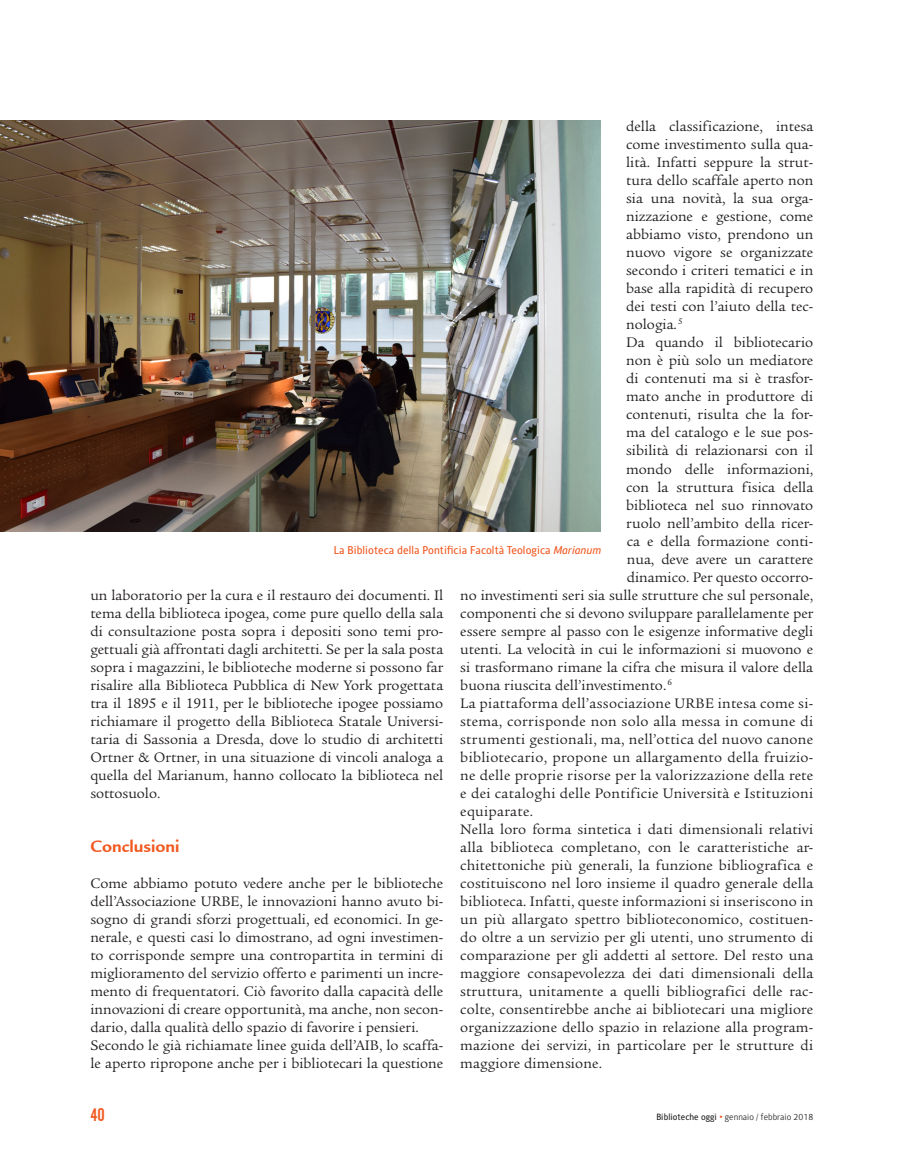
<style>
.page{position:relative;width:906px;height:1159px;background:#fff}
.page>*{position:absolute;margin:0;border:0;box-sizing:border-box;transform-origin:0 0}
.testi{font:18px "Legacy Sans ITCTT Bold";color:#f15921}
.t1{font:18px "Alternate Gothic No 2 BT";color:#f15921}
.testi-2{font:15px/18px "Legacy Ser ITC";color:#231f20;text-align:justify}
.dida{font:11.25px "Alber";color:#f15921}
.t2{font:300 9px "Alber";color:#231f20}
.s1{font-style:italic}
.s2{font-weight:400}
.s3{font-weight:700;font-style:italic;color:#f15921}
</style>
<div class="page">
<img style="left:0;top:120px;width:601px;height:411px">
<p class="testi-2" style="left:626px;top:118px;width:189px">della classificazione, intesa come investimento sulla qua&shy;lità. Infatti seppure la strut&shy;tura dello scaffale aperto non sia una novità, la sua orga&shy;nizzazione e gestione, come abbiamo visto, prendono un nuovo vigore se organizzate secondo i criteri tematici e in base alla rapidità di recupero dei testi con l’aiuto della tec&shy;nologia.<sup>5</sup></p>
<p class="testi-2" style="left:626px;top:334px;width:189px">Da quando il bibliotecario</p>
<p class="testi-2" style="left:626px;top:352px;width:189px">non è più solo un mediatore</p>
<p class="testi-2" style="left:626px;top:370px;width:189px">di contenuti ma si è trasfor-</p>
<p class="testi-2" style="left:626px;top:388px;width:189px">mato anche in produttore di</p>
<p class="testi-2" style="left:626px;top:406px;width:189px">contenuti, risulta che la for-</p>
<p class="testi-2" style="left:626px;top:424px;width:189px">ma del catalogo e le sue pos-</p>
<p class="testi-2" style="left:626px;top:442px;width:189px">sibilità di relazionarsi con il</p>
<p class="testi-2" style="left:626px;top:460px;width:189px">mondo delle informazioni,</p>
<p class="testi-2" style="left:626px;top:478px;width:189px">con la struttura fisica della</p>
<p class="testi-2" style="left:626px;top:496px;width:189px">biblioteca nel suo rinnovato</p>
<p class="testi-2" style="left:626px;top:514px;width:189px">ruolo nell’ambito della ricer-</p>
<p class="testi-2" style="left:627px;top:532px;width:188px">ca e della formazione conti-</p>
<p class="testi-2" style="left:627px;top:550px;width:188px">nua, deve avere un carattere</p>
<p class="testi-2" style="left:627px;top:568px;width:188px">dinamico. Per questo occorro-</p>
<p class="testi-2" style="left:460px;top:586px;width:354px">no investimenti seri sia sulle strutture che sul personale,</p>
<p class="testi-2" style="left:460px;top:604px;width:354px">componenti che si devono sviluppare parallelamente per</p>
<p class="testi-2" style="left:460px;top:622px;width:354px">essere sempre al passo con le esigenze informative degli</p>
<p class="testi-2" style="left:460px;top:640px;width:354px">utenti. La velocità in cui le informazioni si muovono e</p>
<p class="testi-2" style="left:460px;top:658px;width:354px">si trasformano rimane la cifra che misura il valore della</p>
<p class="testi-2" style="left:460px;top:676px;width:213px">buona riuscita dell’investimento.<sup>6</sup></p>
<p class="testi-2" style="left:460px;top:694px;width:354px">La piattaforma dell’associazione URBE intesa come si&shy;stema, corrisponde non solo alla messa in comune di strumenti gestionali, ma, nell’ottica del nuovo canone bibliotecario, propone un allargamento della fruizio&shy;ne delle proprie risorse per la valorizzazione della rete e dei cataloghi delle Pontificie Università e Istituzioni equiparate.</p>
<p class="testi-2" style="left:460px;top:820px;width:354px">Nella loro forma sintetica i dati dimensionali relativi alla biblioteca completano, con le caratteristiche ar&shy;chitettoniche più generali, la funzione bibliografica e costituiscono nel loro insieme il quadro generale della biblioteca. Infatti, queste informazioni si inseriscono in un più allargato spettro biblioteconomico, costituen&shy;do oltre a un servizio per gli utenti, uno strumento di comparazione per gli addetti al settore. Del resto una maggiore consapevolezza dei dati dimensionali della struttura, unitamente a quelli bibliografici delle rac&shy;colte, consentirebbe anche ai bibliotecari una migliore organizzazione dello spazio in relazione alla program&shy;mazione dei servizi, in particolare per le strutture di maggiore dimensione.</p>
<p class="dida" style="left:334px;top:543px;width:269px">La Biblioteca della Pontificia Facoltà Teologica <span class="s1">Marianum</span></p>
<p class="testi-2" style="left:90px;top:586px;width:354px">un laboratorio per la cura e il restauro dei documenti. Il tema della biblioteca ipogea, come pure quello della sala di consultazione posta sopra i depositi sono temi pro&shy;gettuali già affrontati dagli architetti. Se per la sala posta sopra i magazzini, le biblioteche moderne si possono far risalire alla Biblioteca Pubblica di New York progettata tra il 1895 e il 1911, per le biblioteche ipogee possiamo richiamare il progetto della Biblioteca Statale Universi&shy;taria di Sassonia a Dresda, dove lo studio di architetti Ortner &amp; Ortner, in una situazione di vincoli analoga a quella del Marianum, hanno collocato la biblioteca nel sottosuolo.</p>
<p class="testi" style="left:90px;top:835px;width:90px">Conclusioni</p>
<p class="testi-2" style="left:90px;top:874px;width:354px">Come abbiamo potuto vedere anche per le biblioteche dell’Associazione URBE, le innovazioni hanno avuto bi&shy;sogno di grandi sforzi progettuali, ed economici. In ge&shy;nerale, e questi casi lo dimostrano, ad ogni investimen&shy;to corrisponde sempre una contropartita in termini di miglioramento del servizio offerto e parimenti un incre&shy;mento di frequentatori. Ciò favorito dalla capacità delle innovazioni di creare opportunità, ma anche, non secon&shy;dario, dalla qualità dello spazio di favorire i pensieri.</p>
<p class="testi-2" style="left:90px;top:1036px;width:354px">Secondo le già richiamate linee guida dell’AIB, lo scaffa&shy;le aperto ripropone anche per i bibliotecari la questione</p>
<p class="t1" style="left:90px;top:1104px;width:16px">40</p>
<p class="t2" style="left:656px;top:1111px;width:158px"><span class="s2">Biblioteche oggi</span> <span class="s3">•</span> gennaio / febbraio 2018</p>
</div>
